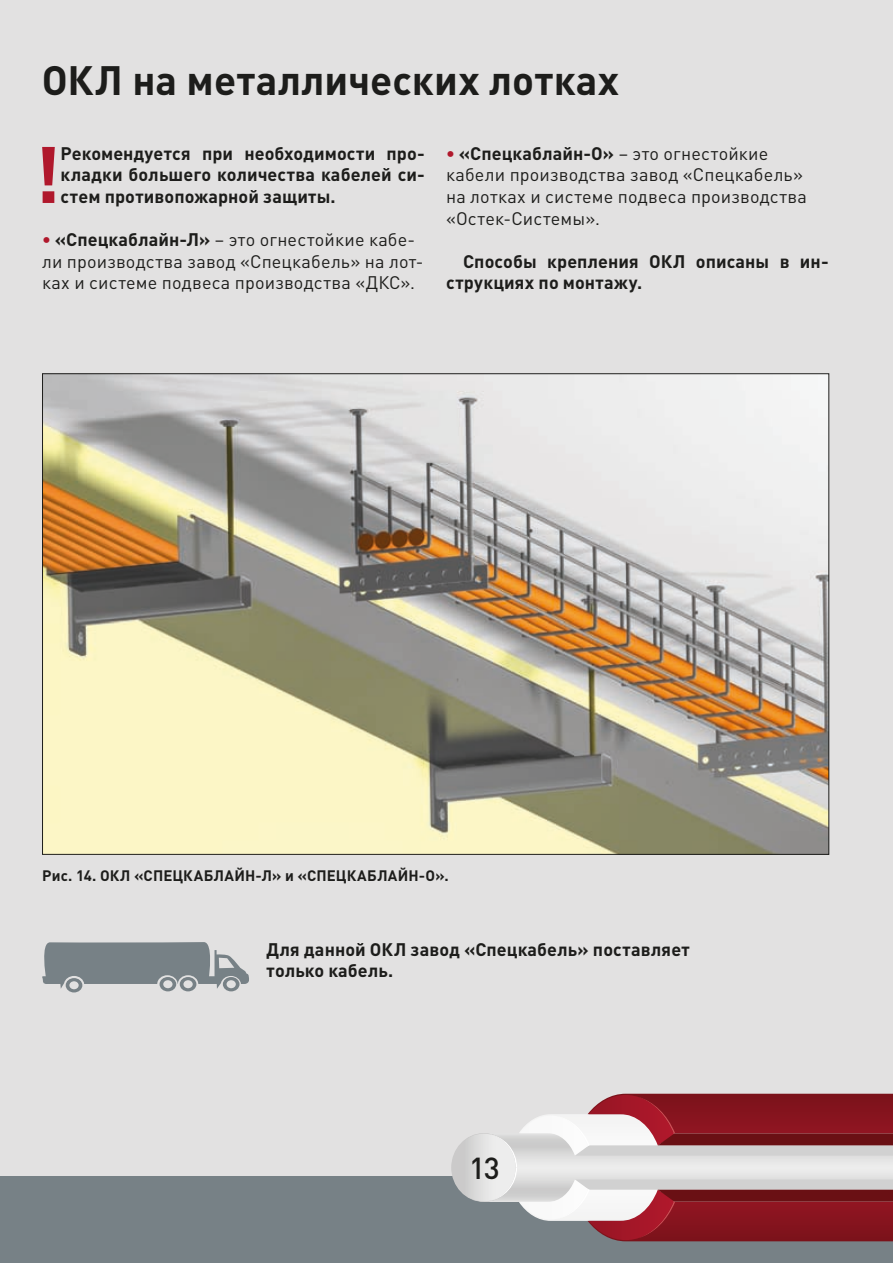
<style>
.page{position:relative;width:893px;height:1263px;background:#e2e1e1}
.page>*{position:absolute;margin:0;border:0;box-sizing:border-box;transform-origin:0 0}
.t1{font:700 78.6px "DIN Pro";color:#b0182c}
.t2{font:700 40.5px "DIN Pro";letter-spacing:.01em;color:#1d1d1b}
.t3{font:500 30px "DIN Pro";color:#1d1d1b}
.t4{font:18px/21.6px "DIN Pro";letter-spacing:.01em;color:#1d1d1b}
.t5{font:700 18px/21.6px "DIN Pro";letter-spacing:.005em;color:#1d1d1b}
.t6{font:700 15px "DIN Pro";letter-spacing:.015em;color:#1d1d1b}
.s1{font-weight:700;color:#b0182c}
.s2{font-weight:700}
</style>
<div class="page">
<div style="left:0;top:1176px;width:893px;height:87px;background:#778186"></div>
<svg style="left:451px;top:1133px;width:65px;height:69px"></svg>
<svg style="left:488px;top:1094px;width:405px;height:147px"></svg>
<div style="left:452px;top:1134px;width:64px;height:67px;background:linear-gradient(to right,#c8c7c7,#f5f5f5);border-radius:50%"></div>
<img style="left:44px;top:375px;width:783px;height:478px">
<svg style="left:42px;top:942px;width:207px;height:50px"></svg>
<h2 class="t2" style="left:42px;top:66px;width:579px">ОКЛ на металлических лотках</h2>
<h1 class="t1" style="left:33px;top:147px;width:29px">!</h1>
<p class="t5" style="left:61px;top:144px;width:366px;text-align:justify">Рекомендуется при необходимости про&shy;кладки большего количества кабелей си&shy;стем противопожарной защиты.</p>
<p class="t4" style="left:42px;top:231px;width:383px"><span class="s1">•</span> <span class="s2">«Спецкаблайн-Л»</span> – это огнестойкие кабе&shy;ли производства завод «Спецкабель» на лот&shy;ках и системе подвеса производства «ДКС».</p>
<p class="t4" style="left:446px;top:144px;width:362px"><span class="s1">•</span> <span class="s2">«Спецкаблайн-О»</span> – это огнестойкие кабели производства завод «Спецкабель» на лотках и системе подвеса производства «Остек-Системы».</p>
<p class="t5" style="left:446px;top:252px;width:384px;text-indent:17px">Способы крепления ОКЛ описаны в ин&shy;струкциях по монтажу.</p>
<p class="t6" style="left:42px;top:870px;width:408px">Рис. 14. ОКЛ «СПЕЦКАБЛАЙН-Л» и «СПЕЦКАБЛАЙН-О».</p>
<p class="t5" style="left:266px;top:940px;width:425px">Для данной ОКЛ завод «Спецкабель» поставляет только кабель.</p>
<h3 class="t3" style="left:469px;top:1157px;width:32px">13</h3>
</div>
